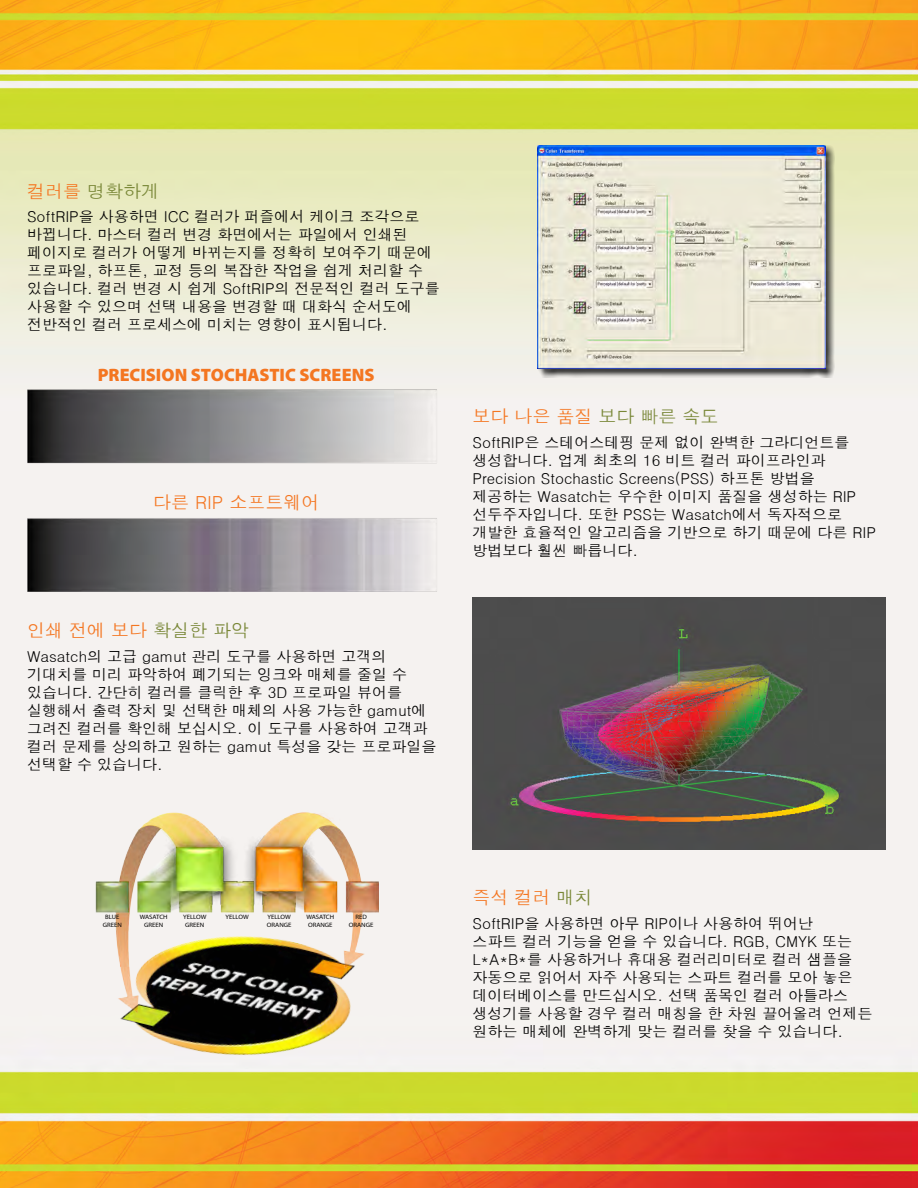
<style>
.page{position:relative;width:918px;height:1188px;background:#fff}
.page>*{position:absolute;margin:0;border:0;box-sizing:border-box;transform-origin:0 0}
.t1{font:18px "Dotum";color:#f47621}
.t2{font:900 18px "Myriad Pro";color:#f47621}
.t3{font:18px "Dotum";color:#798737}
.t4{font:15px/18px "Dotum";color:#000}
.t5{font:6.3px/7.5px "Myriad Pro";color:#000;text-align:center;scale:1.07 1}
.s1{color:#f47621}
.s2{color:#798737}
</style>
<div class="page">
<img style="left:0;top:0;width:918px;height:1188px">
<img style="left:472px;top:597px;width:413px;height:253px">
<img style="left:95px;top:1013px;width:284px;height:52px">
<img style="left:94px;top:802px;width:285px;height:211px">
<img style="left:27px;top:372px;width:418px;height:219px">
<div style="left:538px;top:146px;width:297px;height:232px;background:#000;opacity:.75"></div>
<img style="left:538px;top:146px;width:288px;height:223px">
<p class="t3" style="left:27px;top:182px;width:134px"><span class="s1">컬러를</span> 명확하게</p>
<p class="t4" style="left:27px;top:208px;width:414px">SoftRIP을 사용하면 ICC 컬러가 퍼즐에서 케이크 조각으로 바뀝니다. 마스터 컬러 변경 화면에서는 파일에서 인쇄된 페이지로 컬러가 어떻게 바뀌는지를 정확히 보여주기 때문에 프로파일, 하프톤, 교정 등의 복잡한 작업을 쉽게 처리할 수 있습니다. 컬러 변경 시 쉽게 SoftRIP의 전문적인 컬러 도구를 사용할 수 있으며 선택 내용을 변경할 때 대화식 순서도에 전반적인 컬러 프로세스에 미치는 영향이 표시됩니다.</p>
<p class="t2" style="left:98px;top:365px;width:278px">PRECISION STOCHASTIC SCREENS</p>
<p class="t1" style="left:153px;top:493px;width:168px">다른 RIP 소프트웨어</p>
<p class="t1" style="left:27px;top:621px;width:224px">인쇄 전에 보다 <span class="s2">확실한 파악</span></p>
<p class="t4" style="left:27px;top:647px;width:411px">Wasatch의 고급 gamut 관리 도구를 사용하면 고객의 기대치를 미리 파악하여 폐기되는 잉크와 매체를 줄일 수 있습니다. 간단히 컬러를 클릭한 후 3D 프로파일 뷰어를 실행해서 출력 장치 및 선택한 매체의 사용 가능한 gamut에 그려진 컬러를 확인해 보십시오. 이 도구를 사용하여 고객과 컬러 문제를 상의하고 원하는 gamut 특성을 갖는 프로파일을 선택할 수 있습니다.</p>
<p class="t1" style="left:472px;top:408px;width:248px">보다 나은 품질 <span class="s2">보다 빠른 속도</span></p>
<p class="t4" style="left:472px;top:434px;width:405px">SoftRIP은 스테어스테핑 문제 없이 완벽한 그라디언트를 생성합니다. 업계 최초의 16 비트 컬러 파이프라인과<br>Precision Stochastic Screens(PSS) 하프톤 방법을 제공하는 Wasatch는 우수한 이미지 품질을 생성하는 RIP 선두주자입니다. 또한 PSS는 Wasatch에서 독자적으로 개발한 효율적인 알고리즘을 기반으로 하기 때문에 다른 RIP 방법보다 훨씬 빠릅니다.</p>
<p class="t5" style="left:103px;top:913px;width:19px">BLUE<br>GREEN</p>
<p class="t5" style="left:140px;top:913px;width:28px">WASATCH<br>GREEN</p>
<p class="t5" style="left:183px;top:913px;width:23px">YELLOW<br>GREEN</p>
<p class="t5" style="left:225px;top:913px;width:23px">YELLOW</p>
<p class="t5" style="left:267px;top:913px;width:24px;text-align:left">YELLOW<br>ORANGE</p>
<p class="t5" style="left:306px;top:913px;width:28px;text-align:left">WASATCH<br>ORANGE</p>
<p class="t5" style="left:349px;top:913px;width:24px">RED<br>ORANGE</p>
<p class="t1" style="left:472px;top:888px;width:122px">즉석 컬러 <span class="s2">매치</span></p>
<p class="t4" style="left:472px;top:914px;width:402px">SoftRIP을 사용하면 아무 RIP이나 사용하여 뛰어난<br>스파트 컬러 기능을 얻을 수 있습니다. RGB, CMYK 또는<br>L*A*B*를 사용하거나 휴대용 컬러리미터로 컬러 샘플을 자동으로 읽어서 자주 사용되는 스파트 컬러를 모아 놓은 데이터베이스를 만드십시오. 선택 품목인 컬러 아틀라스 생성기를 사용할 경우 컬러 매칭을 한 차원 끌어올려 언제든 원하는 매체에 완벽하게 맞는 컬러를 찾을 수 있습니다.</p>
</div>
